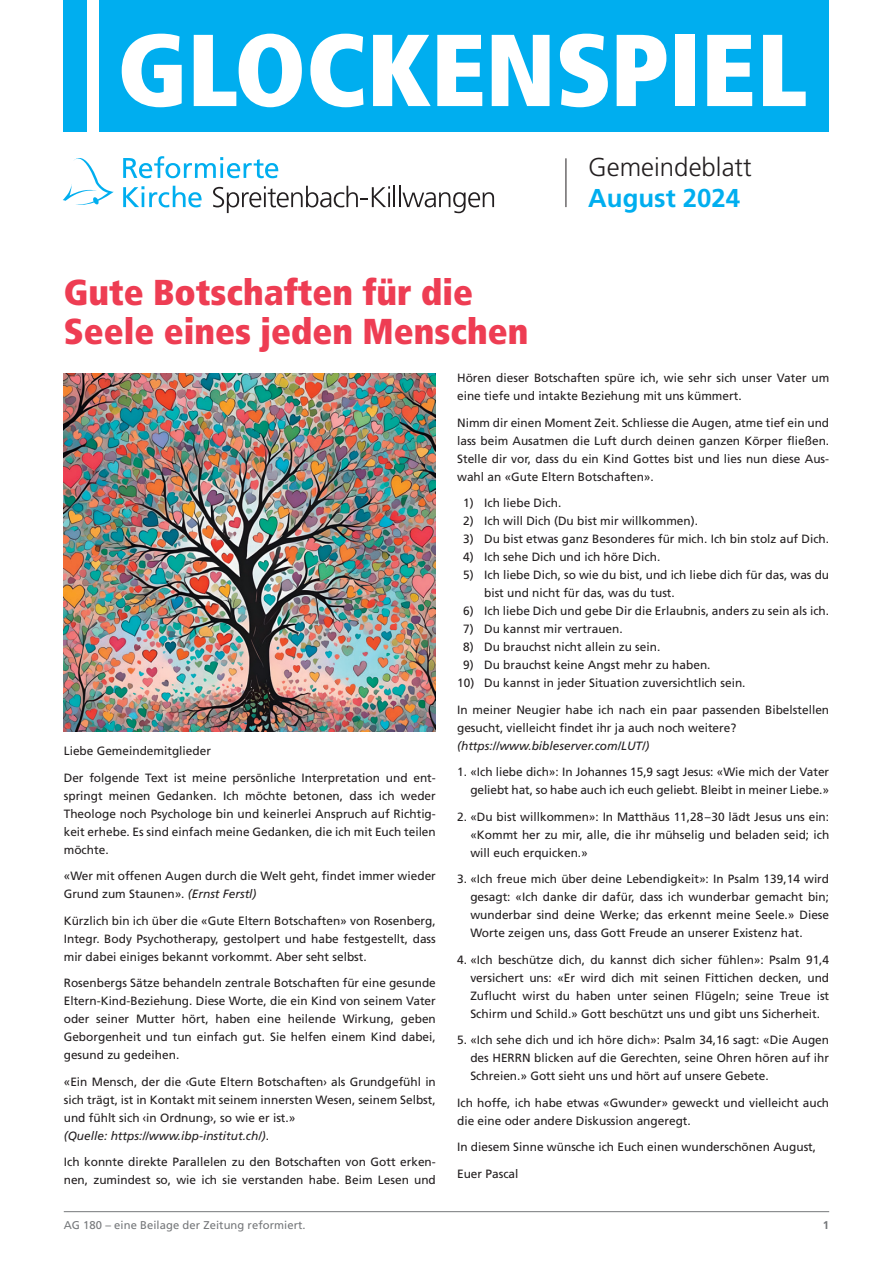
<style>
.page{position:relative;width:893px;height:1263px;background:#fff}
.page>*{position:absolute;margin:0;border:0;box-sizing:border-box;transform-origin:0 0}
.t1{font:900 condensed 102px "Frutiger";color:#fff}
.t2{font:900 condensed 36px/39px "Frutiger";color:#ee3d53}
.t3{font:300 25.8px "Frutiger";color:#231f20}
.t4{font:700 25.8px "Frutiger";color:#00aeef}
.t5{font:12px/18px "Frutiger";color:#231f20;text-align:justify}
.t6{font:italic 12px "Frutiger";color:#231f20}
.t7{font:11.25px "Frutiger";letter-spacing:.005em;color:#76787b}
.t8{font:700 11.25px "Frutiger";color:#76787b}
.s1{font-weight:400;font-size:198px}
.s2{font-style:italic}
</style>
<div class="page">
<div style="left:64px;top:0;width:765px;height:132px;background:#00aeef"></div>
<hr style="left:64px;top:1211px;width:765px;height:1px;background:#76787b">
<svg style="left:213px;top:186px;width:177px;height:27px"></svg>
<hr style="left:393px;top:186px;width:2px;height:21px;background:#231f20">
<hr style="left:399px;top:186px;width:2px;height:21px;background:#231f20">
<svg style="left:402px;top:192px;width:92px;height:21px"></svg>
<svg style="left:123px;top:156px;width:155px;height:22px"></svg>
<svg style="left:123px;top:186px;width:79px;height:21px"></svg>
<svg style="left:63px;top:158px;width:51px;height:47px"></svg>
<hr style="left:566px;top:158px;width:1px;height:49px;background:#231f20">
<img style="left:64px;top:373px;width:372px;height:359px">
<h1 class="t1" style="left:77px;top:8px;width:733px"><span class="s1">|</span>GLOCKENSPIEL</h1>
<h3 class="t3" style="left:588px;top:153px;width:165px">Gemeindeblatt</h3>
<h3 class="t4" style="left:588px;top:183px;width:154px">August 2024</h3>
<h2 class="t2" style="left:64px;top:273px;width:466px">Gute Botschaften für die<br>Seele eines jeden Menschen</h2>
<p class="t5" style="left:64px;top:742px;width:149px">Liebe Gemeindemitglieder</p>
<p class="t5" style="left:64px;top:769px;width:374px">Der folgende Text ist meine persönliche Interpretation und ent&shy;springt meinen Gedanken. Ich möchte betonen, dass ich weder Theologe noch Psychologe bin und keinerlei Anspruch auf Richtig&shy;keit erhebe. Es sind einfach meine Gedanken, die ich mit Euch teilen möchte.</p>
<p class="t5" style="left:64px;top:867px;width:374px">«Wer mit offenen Augen durch die Welt geht, findet immer wieder<br>Grund zum Staunen». <span class="s2">(Ernst Ferstl)</span></p>
<p class="t5" style="left:64px;top:912px;width:374px">Kürzlich bin ich über die «Gute Eltern Botschaften» von Rosenberg, Integr. Body Psychotherapy, gestolpert und habe festgestellt, dass mir dabei einiges bekannt vorkommt. Aber seht selbst.</p>
<p class="t5" style="left:64px;top:974px;width:374px">Rosenbergs Sätze behandeln zentrale Botschaften für eine gesunde Eltern-Kind-Beziehung. Diese Worte, die ein Kind von seinem Vater oder seiner Mutter hört, haben eine heilende Wirkung, geben Geborgenheit und tun einfach gut. Sie helfen einem Kind dabei, gesund zu gedeihen.</p>
<p class="t5" style="left:64px;top:1073px;width:374px;text-align:left">«Ein Mensch, der die ‹Gute Eltern Botschaften› als Grundgefühl in sich trägt, ist in Kontakt mit seinem innersten Wesen, seinem Selbst, und fühlt sich ‹in Ordnung›, so wie er ist.»<br><span class="s2">(Quelle: https://www.ibp-institut.ch/)</span>.</p>
<p class="t5" style="left:64px;top:1153px;width:374px">Ich konnte direkte Parallelen zu den Botschaften von Gott erken&shy;nen, zumindest so, wie ich sie verstanden habe. Beim Lesen und</p>
<p class="t5" style="left:457px;top:369px;width:374px">Hören dieser Botschaften spüre ich, wie sehr sich unser Vater um eine tiefe und intakte Beziehung mit uns kümmert.</p>
<p class="t5" style="left:457px;top:414px;width:374px">Nimm dir einen Moment Zeit. Schliesse die Augen, atme tief ein und lass beim Ausatmen die Luft durch deinen ganzen Körper fließen.<br>Stelle dir vor, dass du ein Kind Gottes bist und lies nun diese Aus&shy;wahl an «Gute Eltern Botschaften».</p>
<p class="t5" style="left:463px;top:494px;width:100px">1) Ich liebe Dich.</p>
<p class="t5" style="left:463px;top:512px;width:236px">2) Ich will Dich (Du bist mir willkommen).</p>
<p class="t5" style="left:463px;top:530px;width:368px">3) Du bist etwas ganz Besonderes für mich. Ich bin stolz auf Dich.</p>
<p class="t5" style="left:463px;top:548px;width:199px">4) Ich sehe Dich und ich höre Dich.</p>
<p class="t5" style="left:484px;top:566px;width:347px;text-indent:-21px">5) Ich liebe Dich, so wie du bist, und ich liebe dich für das, was du bist und nicht für das, was du tust.</p>
<p class="t5" style="left:463px;top:602px;width:368px">6) Ich liebe Dich und gebe Dir die Erlaubnis, anders zu sein als ich.</p>
<p class="t5" style="left:463px;top:620px;width:161px">7) Du kannst mir vertrauen.</p>
<p class="t5" style="left:463px;top:638px;width:199px">8) Du brauchst nicht allein zu sein.</p>
<p class="t5" style="left:463px;top:656px;width:249px">9) Du brauchst keine Angst mehr zu haben.</p>
<p class="t5" style="left:457px;top:674px;width:290px">10) Du kannst in jeder Situation zuversichtlich sein.</p>
<p class="t5" style="left:457px;top:701px;width:374px">In meiner Neugier habe ich nach ein paar passenden Bibelstellen gesucht, vielleicht findet ihr ja auch noch weitere?</p>
<p class="t6" style="left:457px;top:739px;width:194px">(https://www.bibleserver.com/LUT/)</p>
<p class="t5" style="left:457px;top:763px;width:374px;text-align:right">1. «Ich liebe dich»: In Johannes 15,9 sagt Jesus: «Wie mich der Vater geliebt hat, so habe auch ich euch geliebt. Bleibt in meiner Liebe.»</p>
<p class="t5" style="left:470px;top:808px;width:360px;text-indent:-13px">2. «Du bist willkommen»: In Matthäus 11,28–30 lädt Jesus uns ein: «Kommt her zu mir, alle, die ihr mühselig und beladen seid; ich will euch erquicken.»</p>
<p class="t5" style="left:470px;top:870px;width:360px;text-indent:-13px">3. «Ich freue mich über deine Lebendigkeit»: In Psalm 139,14 wird gesagt: «Ich danke dir dafür, dass ich wunderbar gemacht bin; wunderbar sind deine Werke; das erkennt meine Seele.» Diese Worte zeigen uns, dass Gott Freude an unserer Existenz hat.</p>
<p class="t5" style="left:470px;top:951px;width:360px;text-indent:-13px">4. «Ich beschütze dich, du kannst dich sicher fühlen»: Psalm 91,4 versichert uns: «Er wird dich mit seinen Fittichen decken, und Zuflucht wirst du haben unter seinen Flügeln; seine Treue ist Schirm und Schild.» Gott beschützt uns und gibt uns Sicherheit.</p>
<p class="t5" style="left:470px;top:1031px;width:360px;text-indent:-13px">5. «Ich sehe dich und ich höre dich»: Psalm 34,16 sagt: «Die Augen des HERRN blicken auf die Gerechten, seine Ohren hören auf ihr Schreien.» Gott sieht uns und hört auf unsere Gebete.</p>
<p class="t5" style="left:457px;top:1094px;width:374px">Ich hoffe, ich habe etwas «Gwunder» geweckt und vielleicht auch die eine oder andere Diskussion angeregt.</p>
<p class="t5" style="left:457px;top:1138px;width:361px">In diesem Sinne wünsche ich Euch einen wunderschönen August,</p>
<p class="t5" style="left:457px;top:1165px;width:63px">Euer Pascal</p>
<p class="t7" style="left:64px;top:1218px;width:243px">AG 180 – eine Beilage der Zeitung reformiert.</p>
<p class="t8" style="left:823px;top:1218px;width:8px">1</p>
</div>
